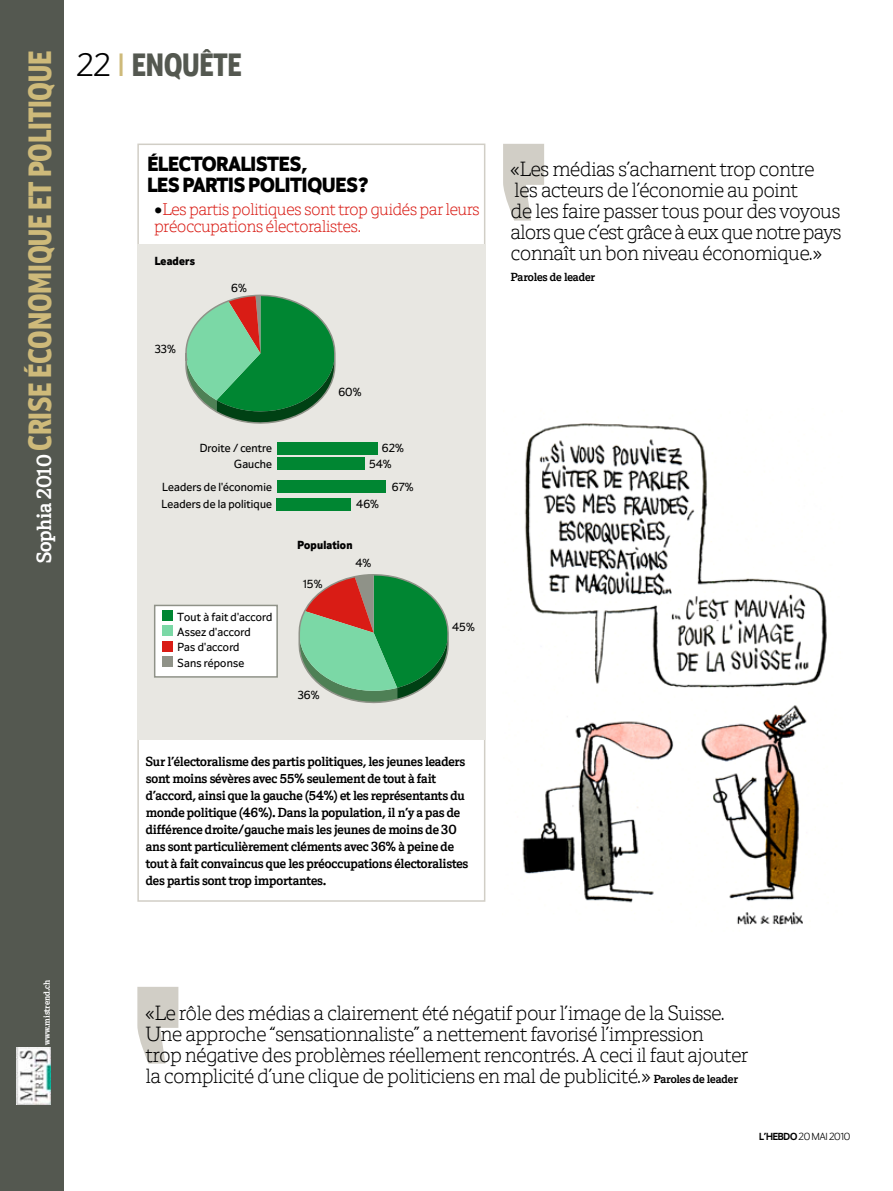
<style>
.page{position:relative;width:893px;height:1191px;background:#fff}
.page>*{position:absolute;margin:0;border:0;box-sizing:border-box;transform-origin:0 0}
.t1{font:700 33px "Hebdo Sans Cond";letter-spacing:-.005em;color:#ceba7a}
.t2{font:700 33px "Hebdo Sans Cond";letter-spacing:-.005em;color:#545850}
.t3{font:300 21px/21px "Hebdo Egyptian";letter-spacing:-.005em;color:#000}
.t4{font:900 21px/21px "Hebdo Sans";color:#000}
.t5{font:300 17.25px/17px "Hebdo Egyptian";letter-spacing:-.005em;color:#d91c15}
.t6{font:700 13.5px/17px "Hebdo Egyptian";letter-spacing:-.01em;color:#000}
.t7{font:12px/15.3px "Hebdo Sans";letter-spacing:.015em;color:#000}
.t8{font:900 12px "Hebdo Sans";letter-spacing:.02em;color:#000}
.t9{font:700 12px "Hebdo Egyptian";letter-spacing:-.005em;color:#000}
.t10{font:300 10.5px "Hebdo Sans";letter-spacing:-.02em;color:#000}
.t11{font:700 9px "Hebdo Egyptian";letter-spacing:-.005em;color:#fff}
.s1{font-family:"Hebdo Egyptian";font-size:21px;color:#fff}
.s2{font-family:"Hebdo Sans";font-weight:300;color:#000}
.s3{font-family:"Hebdo Sans";font-weight:500;color:#ceba7a}
.s4{font-family:"Hebdo Sans";font-weight:500;font-size:18px;color:#000}
.s5{font-weight:700;font-size:12px}
.s6{font-weight:700}
</style>
<div class="page">
<div style="left:0;top:0;width:64px;height:1191px;background:#545850"></div>
<img style="left:16px;top:1047px;width:34px;height:57px">
<div style="left:137px;top:244px;width:348px;height:496px;background:#e8e7e2"></div>
<div style="left:155px;top:605px;width:122px;height:72px;background:#fff"></div>
<div style="left:154px;top:604px;width:124px;height:73px;border:2px solid #8f9288"></div>
<svg style="left:298px;top:574px;width:151px;height:130px"></svg>
<svg style="left:185px;top:294px;width:151px;height:130px"></svg>
<div style="left:277px;top:498px;width:74px;height:13px;background:#008632"></div>
<div style="left:277px;top:480px;width:108px;height:13px;background:#008632"></div>
<div style="left:277px;top:457px;width:87px;height:13px;background:#008632"></div>
<div style="left:277px;top:442px;width:100px;height:13px;background:#008632"></div>
<div style="left:162px;top:610px;width:11px;height:11px;background:#008632"></div>
<div style="left:162px;top:626px;width:11px;height:10px;background:#7bd8a6"></div>
<div style="left:162px;top:641px;width:11px;height:10px;background:#d91c15"></div>
<div style="left:162px;top:656px;width:11px;height:10px;background:#8f9288"></div>
<svg style="left:503px;top:144px;width:41px;height:77px"></svg>
<svg style="left:137px;top:987px;width:41px;height:76px"></svg>
<img style="left:522px;top:423px;width:305px;height:502px">
<h1 class="t1" style="left:22px;top:563px;width:511px;rotate:-90deg"><span class="s1">Sophia 2010</span> CRISE ÉCONOMIQUE ET POLITIQUE</h1>
<h1 class="t2" style="left:77px;top:47px;width:164px"><span class="s2">22</span> <span class="s3">∑</span>ENQUÊTE</h1>
<p class="t4" style="left:147px;top:155px;width:222px">ÉLECTORALISTES,<br>LES PARTIS POLITIQUES?</p>
<p class="t5" style="left:154px;top:202px;width:327px"><span class="s4">¬</span>Les partis politiques sont trop guidés par leurs préoccupations électoralistes.</p>
<p class="t8" style="left:155px;top:253px;width:42px">LEADERS</p>
<p class="t7" style="left:155px;top:342px;width:23px">33%</p>
<p class="t7" style="left:231px;top:281px;width:17px">6%</p>
<p class="t7" style="left:200px;top:441px;width:74px;text-align:right">Droite / centre<br>Gauche</p>
<p class="t7" style="left:161px;top:478px;width:112px;line-height:17.9px">Leaders de l'économie<br>Leaders de la politique</p>
<p class="t7" style="left:178px;top:610px;width:96px">Tout à fait d'accord</p>
<p class="t7" style="left:178px;top:625px;width:75px">Assez d'accord</p>
<p class="t7" style="left:178px;top:640px;width:63px">Pas d'accord</p>
<p class="t7" style="left:178px;top:656px;width:68px">Sans réponse</p>
<p class="t7" style="left:338px;top:385px;width:25px">60%</p>
<p class="t7" style="left:369px;top:441px;width:36px;text-indent:13px">62%<br>54%</p>
<p class="t7" style="left:392px;top:480px;width:23px">67%</p>
<p class="t7" style="left:356px;top:497px;width:24px">46%</p>
<p class="t8" style="left:297px;top:538px;width:57px">POPULATION</p>
<p class="t7" style="left:303px;top:577px;width:21px">15%</p>
<p class="t7" style="left:356px;top:556px;width:17px">4%</p>
<p class="t7" style="left:298px;top:688px;width:23px">36%</p>
<p class="t7" style="left:452px;top:620px;width:24px">45%</p>
<p class="t6" style="left:146px;top:753px;width:324px">Sur l’électoralisme des partis politiques, les jeunes leaders sont moins sévères avec 55% seulement de tout à fait d’accord, ainsi que la gauche (54%) et les représentants du monde politique (46%). Dans la population, il n’y a pas de différence droite/gauche mais les jeunes de moins de 30 ans sont particulièrement cléments avec 36% à peine de tout à fait convaincus que les préoccupations électoralistes des partis sont trop importantes.</p>
<p class="t3" style="left:511px;top:161px;width:332px">«Les médias s’acharnent trop contre les acteurs de l’économie au point<br>de les faire passer tous pour des voyous alors que c’est grâce à eux que notre pays connaît un bon niveau économique.»</p>
<p class="t9" style="left:511px;top:270px;width:86px">Paroles de leader</p>
<p class="t11" style="left:42px;top:1045px;width:66px;rotate:-90deg">www.mistrend.ch</p>
<p class="t3" style="left:146px;top:1004px;width:604px">«Le rôle des médias a clairement été négatif pour l’image de la Suisse.<br>Une approche “sensationnaliste” a nettement favorisé l’impression<br>trop négative des problèmes réellement rencontrés. A ceci il faut ajouter la complicité d’une clique de politiciens en mal de publicité.» <span class="s5">Paroles de leader</span></p>
<p class="t10" style="left:759px;top:1130px;width:93px"><span class="s6">L’Hebdo</span>20 mai 2010</p>
</div>
